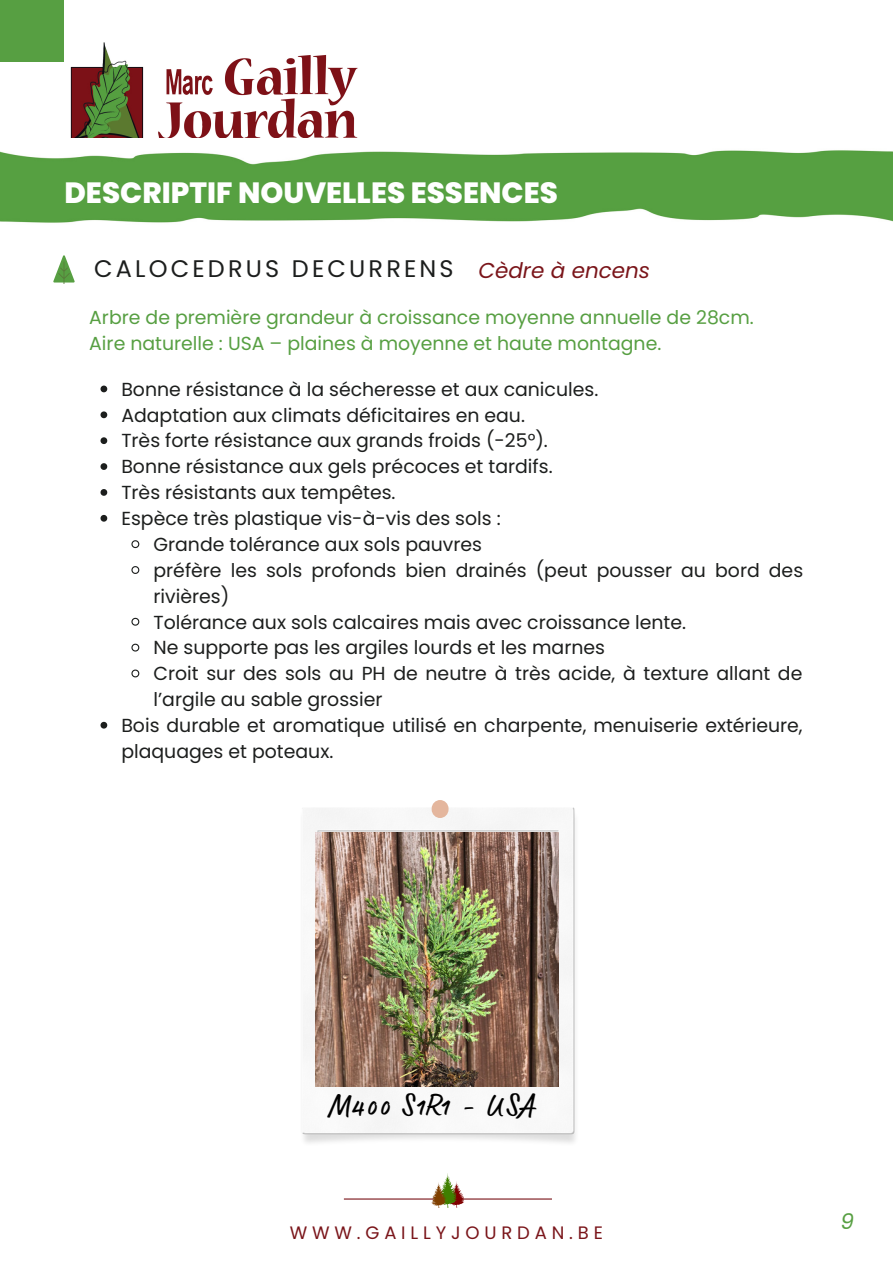
<style>
.page{position:relative;width:893px;height:1264px;background:#fff}
.page>*{position:absolute;margin:0;border:0;box-sizing:border-box;transform-origin:0 0}
.t1{font:32.4px "Lumios Marker";letter-spacing:.05em;color:#000}
.t2{font:800 29.25px "Poppins";color:#fff}
.t3{font:24px "Poppins";letter-spacing:.13em;color:#1c1e1d}
.t4{font:italic 21.45px "Poppins";color:#7a151a}
.t5{font:italic 21.45px "Poppins";color:#579f42}
.t6{font:18.9px/25.8px "Poppins";color:#1c1e1d}
.t7{font:18.9px "Poppins";color:#579f42}
.t8{font:18px "Poppins";letter-spacing:.27em;color:#7a151a}
</style>
<div class="page">
<img style="left:70px;top:42px;width:288px;height:96px">
<div style="left:0;top:0;width:64px;height:62px;background:#579f42"></div>
<img style="left:0;top:203px;width:892px;height:20px">
<img style="left:0;top:150px;width:892px;height:53px">
<hr style="left:344px;top:1198px;width:208px;height:1px;background:#7a151a">
<svg style="left:431px;top:1173px;width:33px;height:34px"></svg>
<img style="left:302px;top:807px;width:274px;height:336px">
<div style="left:431px;top:800px;width:17px;height:18px;background:#e4b69d;border-radius:8px"></div>
<svg style="left:53px;top:255px;width:22px;height:28px"></svg>
<img style="left:315px;top:832px;width:243px;height:254px">
<svg style="left:100px;top:385px;width:7px;height:7px"></svg>
<svg style="left:100px;top:411px;width:7px;height:7px"></svg>
<svg style="left:100px;top:437px;width:7px;height:7px"></svg>
<svg style="left:100px;top:463px;width:7px;height:7px"></svg>
<svg style="left:100px;top:489px;width:7px;height:7px"></svg>
<svg style="left:100px;top:515px;width:7px;height:6px"></svg>
<svg style="left:131px;top:540px;width:9px;height:9px"></svg>
<svg style="left:131px;top:566px;width:9px;height:8px"></svg>
<svg style="left:131px;top:617px;width:9px;height:9px"></svg>
<svg style="left:131px;top:643px;width:9px;height:9px"></svg>
<svg style="left:131px;top:669px;width:9px;height:9px"></svg>
<svg style="left:100px;top:721px;width:7px;height:7px"></svg>
<p class="t2" style="left:64px;top:173px;width:495px">DESCRIPTIF NOUVELLES ESSENCES</p>
<p class="t3" style="left:94px;top:251px;width:361px">CALOCEDRUS DECURRENS</p>
<p class="t7" style="left:89px;top:304px;width:666px">Arbre de première grandeur à croissance moyenne annuelle de 28cm.</p>
<p class="t7" style="left:89px;top:330px;width:573px">Aire naturelle : USA – plaines à moyenne et haute montagne.</p>
<p class="t4" style="left:478px;top:255px;width:173px">Cèdre à encens</p>
<p class="t6" style="left:121px;top:376px;width:478px">Bonne résistance à la sécheresse et aux canicules.</p>
<p class="t6" style="left:121px;top:402px;width:405px">Adaptation aux climats déficitaires en eau.</p>
<p class="t6" style="left:121px;top:428px;width:428px">Très forte résistance aux grands froids (-25°).</p>
<p class="t6" style="left:121px;top:454px;width:433px">Bonne résistance aux gels précoces et tardifs.</p>
<p class="t6" style="left:121px;top:479px;width:276px">Très résistants aux tempêtes.</p>
<p class="t6" style="left:121px;top:505px;width:381px">Espèce très plastique vis-à-vis des sols :</p>
<p class="t6" style="left:153px;top:531px;width:330px">Grande tolérance aux sols pauvres</p>
<p class="t6" style="left:153px;top:557px;width:651px">préfère les sols profonds bien drainés (peut pousser au bord des rivières)</p>
<p class="t6" style="left:153px;top:609px;width:534px">Tolérance aux sols calcaires mais avec croissance lente.</p>
<p class="t6" style="left:153px;top:635px;width:453px">Ne supporte pas les argiles lourds et les marnes</p>
<p class="t6" style="left:153px;top:660px;width:650px">Croit sur des sols au PH de neutre à très acide, à texture allant de l’argile au sable grossier</p>
<p class="t6" style="left:121px;top:712px;width:682px">Bois durable et aromatique utilisé en charpente, menuiserie extérieure, plaquages et poteaux.</p>
<p class="t1" style="left:330px;top:1095px;width:207px">M400 S1R1 - USA</p>
<p class="t8" style="left:289px;top:1219px;width:315px">WWW.GAILLYJOURDAN.BE</p>
<p class="t5" style="left:840px;top:1206px;width:15px">9</p>
</div>
